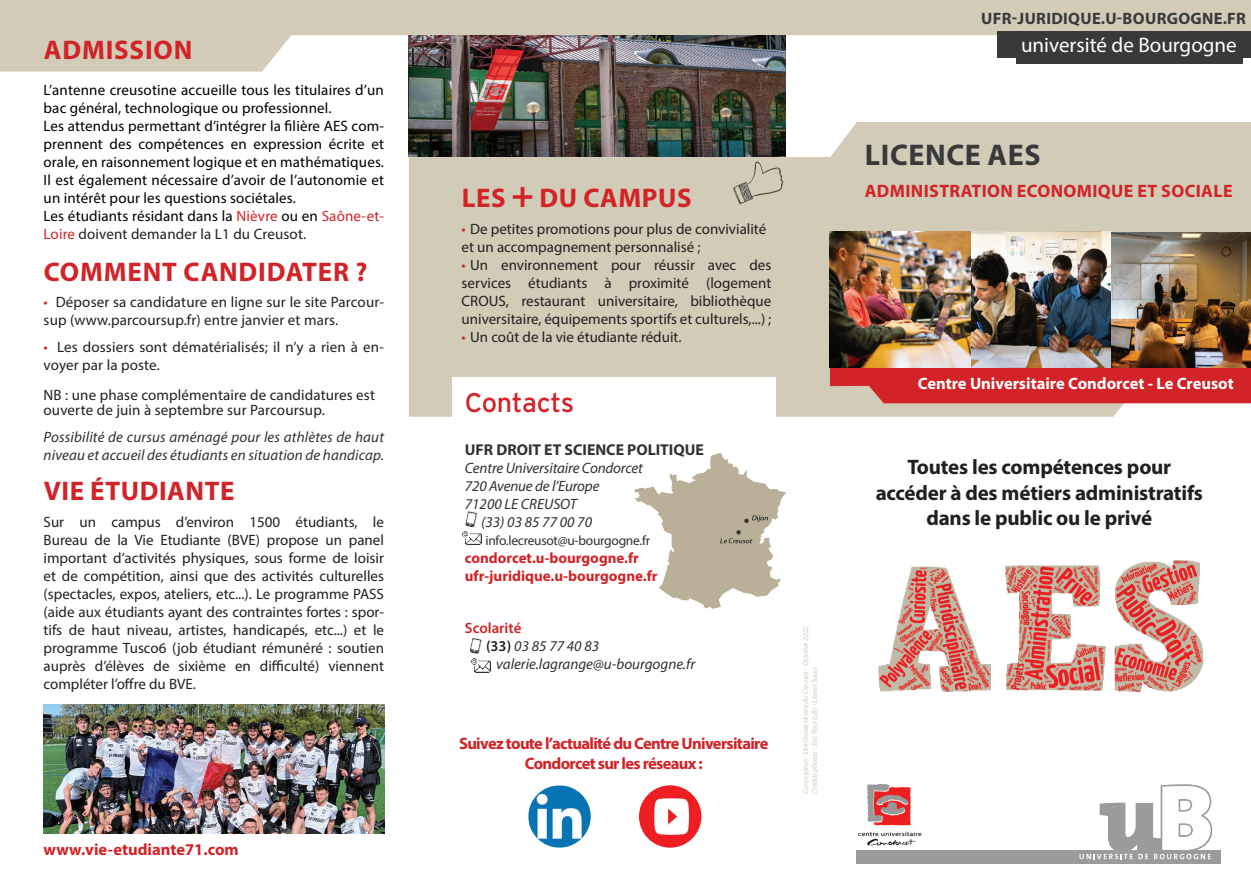
<style>
.page{position:relative;width:1251px;height:893px;background:#fff}
.page>*{position:absolute;margin:0;border:0;box-sizing:border-box;transform-origin:0 0}
.t1{font:700 30px "Myriad Pro";letter-spacing:.02em;color:#383a39}
.t2{font:700 27px "Myriad Pro";letter-spacing:.03em;color:#d12328}
.t3{font:27px "Interstate";letter-spacing:-.015em;color:#d12328}
.t4{font:700 21px/25.2px "Myriad Pro";letter-spacing:-.01em;color:#231f20;text-align:center}
.t5{font:21px "Myriad Pro";color:#fff}
.t6{font:700 18px "Myriad Pro";letter-spacing:.02em;color:#d12328}
.t7{font:700 16.5px/19.8px "Myriad Pro";letter-spacing:-.04em;color:#d12328;text-align:center}
.t8{font:700 16.5px "Myriad Pro";color:#fff}
.t9{font:700 16.5px "Myriad Pro";letter-spacing:.02em;color:#383a39}
.t10{font:700 16.5px "Myriad Pro";color:#d12328}
.t11{font:700 15.75px "Myriad Pro";color:#313232}
.t12{font:15px/18px "Myriad Pro";color:#231f20}
.t13{font:15px/18px "Myriad Pro";letter-spacing:.01em;color:#000}
.t14{font:italic 15px/18px "Myriad Pro";color:#313131}
.t15{font:700 15px/18px "Myriad Pro";color:#d12328}
.t16{font:italic 15px "Myriad Pro";color:#313232}
.t17{font:600 15px "Myriad Pro";color:#d12328}
.t18{font:13.5px "Myriad Pro";letter-spacing:-.02em;color:#313131}
.t19{font:italic 7.5px/9px "Myriad Pro";color:#d2cbb8}
.s1{color:#d12328}
.s2{color:#231f20}
.s3{font-size:37.5px}
.s4{font-weight:600;font-style:normal;color:#231f20}
</style>
<div class="page">
<div style="left:409px;top:122px;width:841px;height:295px;background:#d2cbb8"></div>
<div style="left:829px;top:368px;width:421px;height:35px;background:#d12328"></div>
<svg style="left:0;top:0;width:1250px;height:72px;fill:#d2cbb8"></svg>
<div style="left:452px;top:377px;width:323px;height:319px;background:#fff"></div>
<div style="left:997px;top:31px;width:253px;height:27px;background:#383a39"></div>
<div style="left:1016px;top:37px;width:226px;height:27px;background:#383a39"></div>
<svg style="left:733px;top:161px;width:50px;height:43px;background:#c1bbaa"></svg>
<img style="left:409px;top:36px;width:376px;height:120px">
<img style="left:465px;top:511px;width:13px;height:17px">
<img style="left:462px;top:531px;width:19px;height:14px">
<img style="left:878px;top:560px;width:326px;height:133px">
<img style="left:634px;top:453px;width:153px;height:156px">
<img style="left:471px;top:659px;width:19px;height:13px">
<img style="left:469px;top:638px;width:13px;height:21px">
<img style="left:858px;top:784px;width:64px;height:62px">
<div style="left:855px;top:850px;width:365px;height:13px;background:#9a9c9c"></div>
<svg style="left:1079px;top:784px;width:132px;height:75px"></svg>
<img style="left:44px;top:704px;width:340px;height:130px">
<img style="left:528px;top:785px;width:62px;height:63px;border-radius:31px">
<img style="left:639px;top:785px;width:62px;height:63px;border-radius:31px">
<img style="left:829px;top:232px;width:421px;height:136px">
<h2 class="t2" style="left:44px;top:33px;width:150px">ADMISSION</h2>
<p class="t13" style="left:44px;top:81px;width:342px">L’antenne creusotine accueille tous les titulaires d’un bac général, technologique ou professionnel.<br>Les attendus permettant d’intégrer la filière AES com&shy;prennent des compétences en expression écrite et orale, en raisonnement logique et en mathématiques.<br>Il est également nécessaire d’avoir de l’autonomie et un intérêt pour les questions sociétales.<br>Les étudiants résidant dans la <span class="s1">Nièvre</span> ou en <span class="s1">Saône-et-Loire</span> <span class="s2">doivent demander la L1 du Creusot.</span></p>
<h2 class="t2" style="left:44px;top:254px;width:325px">COMMENT CANDIDATER ?</h2>
<p class="t12" style="left:44px;top:293px;width:342px"><span class="s1">•</span> Déposer sa candidature en ligne sur le site Parcour&shy;sup (www.parcoursup.fr) entre janvier et mars.</p>
<p class="t12" style="left:44px;top:337px;width:342px"><span class="s1">•</span> Les dossiers sont dématérialisés; il n’y a rien à en&shy;voyer par la poste.</p>
<p class="t12" style="left:44px;top:387px;width:333px;line-height:15px">NB : une phase complémentaire de candidatures est ouverte de juin à septembre sur Parcoursup.</p>
<p class="t14" style="left:44px;top:427px;width:342px">Possibilité de cursus aménagé pour les athlètes de haut niveau et accueil des étudiants en situation de handicap.</p>
<h2 class="t2" style="left:44px;top:473px;width:192px">VIE ÉTUDIANTE</h2>
<p class="t12" style="left:44px;top:513px;width:342px;text-align:justify">Sur un campus d’environ 1500 étudiants, le Bureau de la Vie Etudiante (BVE) propose un panel important d’activités physiques, sous forme de loisir et de compétition, ainsi que des activités culturelles (spectacles, expos, ateliers, etc...). Le programme PASS (aide aux étudiants ayant des contraintes fortes : spor&shy;tifs de haut niveau, artistes, handicapés, etc...) et le programme Tusco6 (job étudiant rémunéré : soutien auprès d’élèves de sixième en difficulté) viennent compléter l’offre du BVE.</p>
<p class="t10" style="left:44px;top:839px;width:197px">www.vie-etudiante71.com</p>
<h2 class="t2" style="left:462px;top:180px;width:231px">LES <span class="s3">+</span> DU CAMPUS</h2>
<p class="t12" style="left:461px;top:220px;width:306px"><span class="s1">•</span> De petites promotions pour plus de convivialité et un accompagnement personnalisé ;</p>
<p class="t12" style="left:461px;top:256px;width:311px;text-align:justify"><span class="s1">•</span> Un environnement pour réussir avec des services étudiants à proximité (logement CROUS, restaurant universitaire, bibliothèque universitaire, équipements sportifs et culturels,...) ;</p>
<p class="t12" style="left:461px;top:328px;width:221px"><span class="s1">•</span> Un coût de la vie étudiante réduit.</p>
<h2 class="t3" style="left:465px;top:387px;width:111px">Contacts</h2>
<p class="t11" style="left:465px;top:439px;width:240px">UFR DROIT ET SCIENCE POLITIQUE</p>
<p class="t14" style="left:465px;top:458px;width:179px">Centre Universitaire Condorcet</p>
<p class="t14" style="left:465px;top:476px;width:136px">720 Avenue de l’Europe</p>
<p class="t14" style="left:465px;top:494px;width:114px">71200 LE CREUSOT</p>
<p class="t14" style="left:481px;top:512px;width:112px">(33) 03 85 77 00 70</p>
<p class="t18" style="left:485px;top:532px;width:166px">info.lecreusot@u-bourgogne.fr</p>
<p class="t15" style="left:465px;top:548px;width:194px">condorcet.u-bourgogne.fr ufr-juridique.u-bourgogne.fr</p>
<p class="t17" style="left:465px;top:618px;width:58px">Scolarité</p>
<p class="t16" style="left:486px;top:636px;width:114px"><span class="s4">(33)</span> 03 85 77 40 83</p>
<p class="t14" style="left:496px;top:654px;width:200px">valerie.lagrange@u-bourgogne.fr</p>
<p class="t7" style="left:459px;top:733px;width:311px">Suivez toute l’actualité du Centre Universitaire<br>Condorcet sur les réseaux :</p>
<p class="t19" style="left:800px;top:794px;width:169px;rotate:-90deg">Conception : Site Universitaire du Creusot - Octobre 2022<br>Crédits photos : Eric Paul (uB) - Lionel Souci</p>
<p class="t9" style="left:980px;top:8px;width:266px">UFR-JURIDIQUE.U-BOURGOGNE.FR</p>
<h3 class="t5" style="left:1020px;top:32px;width:217px">université de Bourgogne</h3>
<h1 class="t1" style="left:864px;top:136px;width:177px">LICENCE AES</h1>
<p class="t6" style="left:864px;top:179px;width:369px">ADMINISTRATION ECONOMIQUE ET SOCIALE</p>
<p class="t8" style="left:917px;top:372px;width:317px">Centre Universitaire Condorcet - Le Creusot</p>
<h3 class="t4" style="left:875px;top:454px;width:329px">Toutes les compétences pour accéder à des métiers administratifs dans le public ou le privé</h3>
</div>
